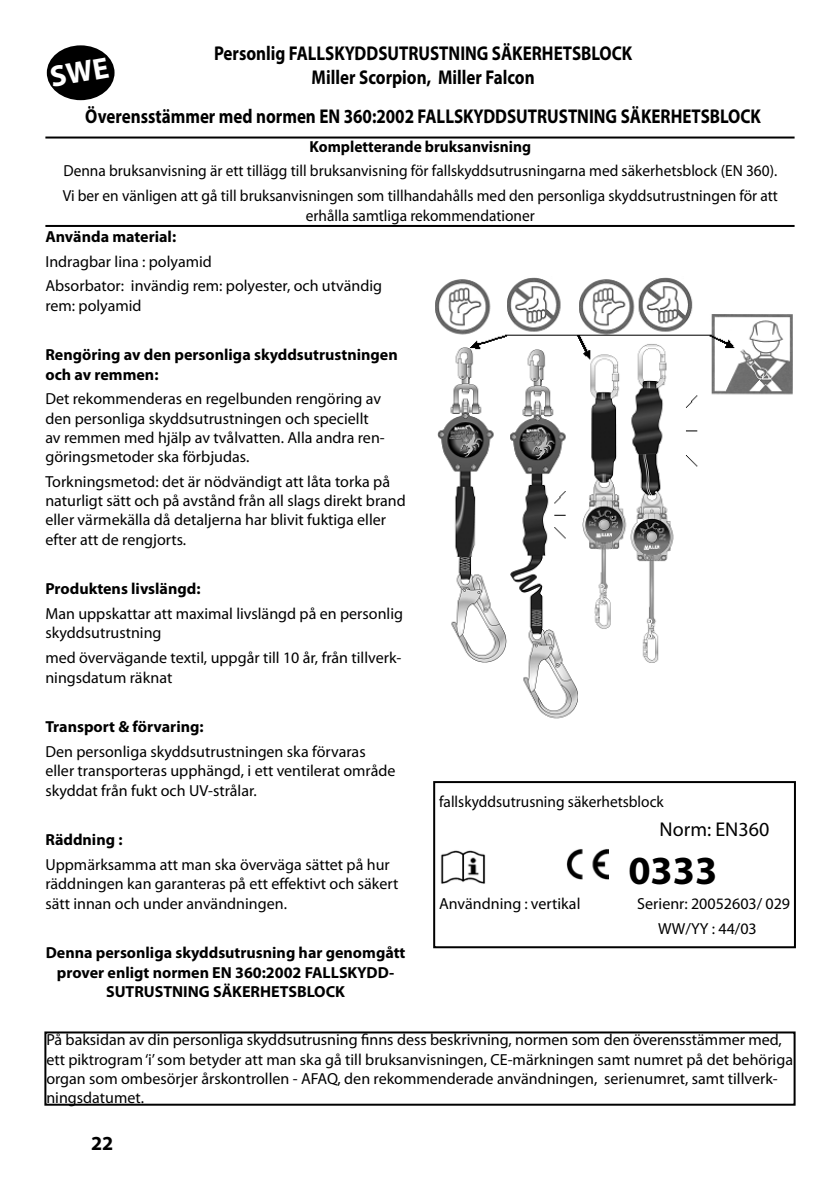
<style>
.page{position:relative;width:840px;height:1191px;background:#fff}
.page>*{position:absolute;margin:0;border:0;box-sizing:border-box;transform-origin:0 0}
.t1{font:700 40px "Myriad Pro";color:#000}
.t2{font:700 20px/24px "Myriad Pro";color:#000;text-align:center;scale:.85 1}
.t3{font:20px "Myriad Pro";color:#000}
.t4{font:700 20px "Myriad Pro";color:#000}
.t5{font:16px/19.2px "Myriad Pro";color:#000}
.t6{font:16px/24.8px "Myriad Pro";color:#000;scale:.96 1}
.t7{font:700 16px/19.2px "Myriad Pro";color:#000}
.t8{font:700 16px "Myriad Pro";color:#000;scale:.96 1}
</style>
<div class="page">
<hr style="left:45px;top:136px;width:749px;height:2px;background:#000">
<hr style="left:45px;top:225px;width:749px;height:2px;background:#000">
<img style="left:435px;top:277px;width:358px;height:442px">
<div style="left:433px;top:781px;width:362px;height:167px;border:2px solid #000"></div>
<img style="left:440px;top:850px;width:46px;height:34px">
<img style="left:566px;top:849px;width:42px;height:30px">
<div style="left:44px;top:1031px;width:751px;height:74px;border:2px solid #000"></div>
<div style="left:47px;top:45px;width:67px;height:55px;background:#000;border-radius:50%"></div>
<p class="t2" style="left:214px;top:41px;width:493px">Personlig FALLSKYDDSUTRUSTNING SÄKERHETSBLOCK<br>Miller Scorpion, Miller Falcon</p>
<p class="t2" style="left:85px;top:103px;width:796px">Överensstämmer med normen EN 360:2002 FALLSKYDDSUTRUSTNING SÄKERHETSBLOCK</p>
<p class="t8" style="left:309px;top:136px;width:232px">Kompletterande bruksanvisning</p>
<p class="t6" style="left:63px;top:158px;width:746px">Denna bruksanvisning är ett tillägg till bruksanvisning för fallskyddsutrusningarna med säkerhetsblock (EN 360).<br>Vi ber en vänligen att gå till bruksanvisningen som tillhandahålls med den personliga skyddsutrustningen för att</p>
<p class="t6" style="left:305px;top:202px;width:240px">erhålla samtliga rekommendationer</p>
<p class="t7" style="left:45px;top:226px;width:132px">Använda material:</p>
<p class="t5" style="left:45px;top:248px;width:338px;line-height:24.8px">Indragbar lina : polyamid<br>Absorbator: invändig rem: polyester, och utvändig</p>
<p class="t5" style="left:45px;top:295px;width:98px">rem: polyamid</p>
<p class="t7" style="left:45px;top:345px;width:353px">Rengöring av den personliga skyddsutrustningen och av remmen:</p>
<p class="t5" style="left:45px;top:389px;width:341px">Det rekommenderas en regelbunden rengöring av den personliga skyddsutrustningen och speciellt av remmen med hjälp av tvålvatten. Alla andra ren&shy;göringsmetoder ska förbjudas.</p>
<p class="t5" style="left:45px;top:472px;width:362px">Torkningsmetod: det är nödvändigt att låta torka på naturligt sätt och på avstånd från all slags direkt brand eller värmekälla då detaljerna har blivit fuktiga eller efter att de rengjorts.</p>
<p class="t7" style="left:45px;top:579px;width:156px">Produktens livslängd:</p>
<p class="t5" style="left:45px;top:604px;width:359px">Man uppskattar att maximal livslängd på en personlig skyddsutrustning</p>
<p class="t5" style="left:45px;top:648px;width:357px">med övervägande textil, uppgår till 10 år, från tillverk&shy;ningsdatum räknat</p>
<p class="t7" style="left:45px;top:717px;width:160px">Transport &amp; förvaring:</p>
<p class="t5" style="left:45px;top:742px;width:351px">Den personliga skyddsutrustningen ska förvaras eller transporteras upphängd, i ett ventilerat område skyddat från fukt och UV-strålar.</p>
<p class="t7" style="left:45px;top:830px;width:79px">Räddning :</p>
<p class="t5" style="left:45px;top:855px;width:354px">Uppmärksamma att man ska överväga sättet på hur räddningen kan garanteras på ett effektivt och säkert sätt innan och under användningen.</p>
<p class="t7" style="left:46px;top:943px;width:361px;text-align:center">Denna personliga skyddsutrusning har genomgått prover enligt normen EN 360:2002 FALLSKYDD-<br>SUTRUSTNING SÄKERHETSBLOCK</p>
<p class="t6" style="left:439px;top:788px;width:235px">fallskyddsutrusning säkerhetsblock</p>
<p class="t3" style="left:659px;top:817px;width:111px">Norm: EN360</p>
<h1 class="t1" style="left:628px;top:845px;width:90px">0333</h1>
<p class="t5" style="left:439px;top:894px;width:143px">Användning : vertikal</p>
<p class="t5" style="left:657px;top:891px;width:133px;line-height:24.8px;text-indent:-21px">Serienr: 20052603/ 029<br>WW/YY : 44/03</p>
<p class="t5" style="left:46px;top:1030px;width:747px">På baksidan av din personliga skyddsutrusning finns dess beskrivning, normen som den överensstämmer med, ett piktrogram ‘i’ som betyder att man ska gå till bruksanvisningen, CE-märkningen samt numret på det behöriga organ som ombesörjer årskontrollen - AFAQ, den rekommenderade användningen, serienumret, samt tillverk&shy;ningsdatumet.</p>
<p class="t4" style="left:91px;top:1130px;width:24px">22</p>
</div>
